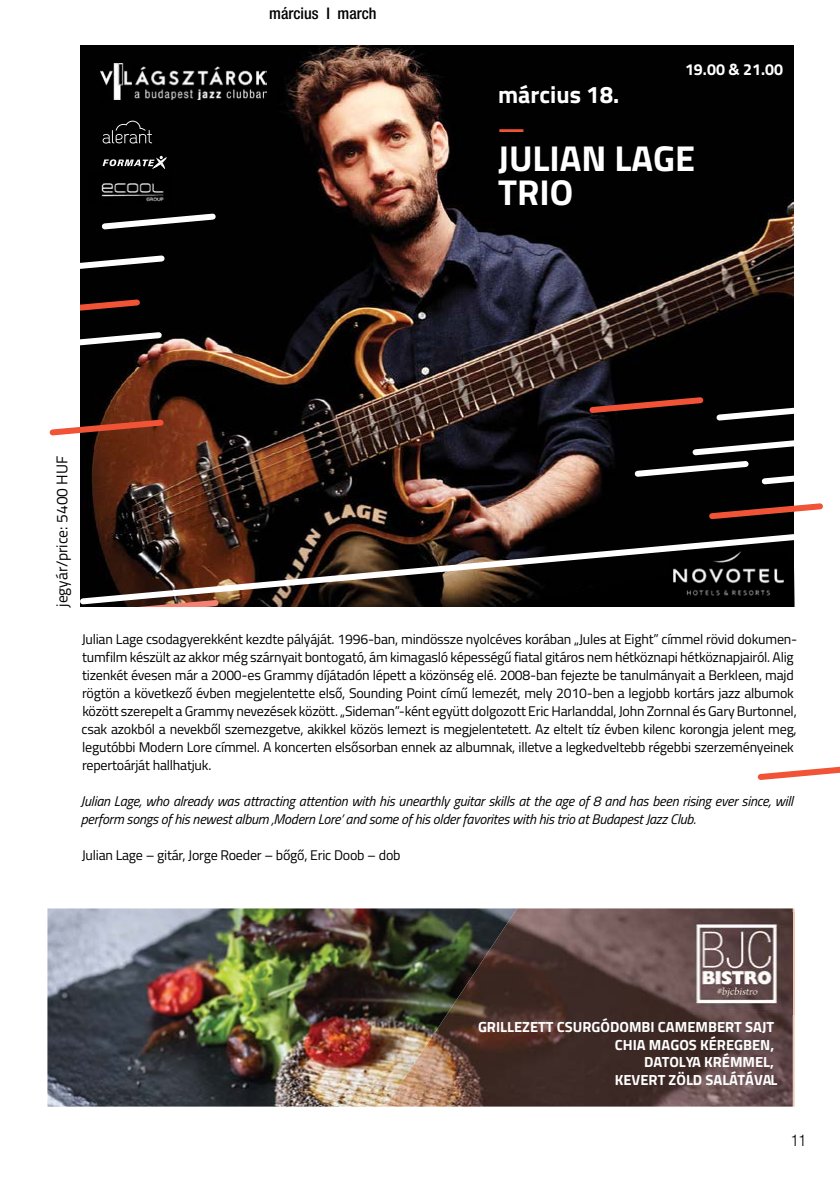
<style>
.page{position:relative;width:840px;height:1191px;background:#fff}
.page>*{position:absolute;margin:0;border:0;box-sizing:border-box;transform-origin:0 0}
.t1{font:700 36px/34px "Titillium Web";color:#fff}
.t2{font:700 24px "Titillium Web";color:#fff}
.t3{font:700 24px "Titillium Web";color:#f05336}
.t4{font:500 condensed 16px "Helvetica Neue LT Std";color:#000}
.t5{font:700 16px "Titillium Web";color:#fff}
.t6{font:300 condensed 16px "Helvetica Neue LT Std";color:#000}
.t7{font:15.6px "Titillium Web";color:#000}
.t8{font:700 14.6px/17.6px "Titillium Web";color:#fff;text-align:right}
.t9{font:14px/18px "Titillium Web";letter-spacing:-.015em;color:#000}
.t10{font:italic 14px/18px "Titillium Web";letter-spacing:-.015em;color:#000}
</style>
<div class="page">
<img style="left:81px;top:46px;width:712px;height:482px">
<img style="left:81px;top:528px;width:712px;height:79px">
<svg style="left:101px;top:596px;width:121px;height:11px"></svg>
<svg style="left:631px;top:436px;width:162px;height:52px;background:#2c2c2c"></svg>
<img style="left:81px;top:252px;width:712px;height:172px">
<svg style="left:81px;top:296px;width:62px;height:23px"></svg>
<svg style="left:98px;top:210px;width:121px;height:23px"></svg>
<svg style="left:757px;top:766px;width:82px;height:14px"></svg>
<svg style="left:705px;top:500px;width:118px;height:22px"></svg>
<svg style="left:49px;top:416px;width:118px;height:23px"></svg>
<img style="left:90px;top:172px;width:80px;height:33px">
<svg style="left:102px;top:121px;width:50px;height:22px"></svg>
<img style="left:101px;top:153px;width:68px;height:18px">
<svg style="left:508px;top:558px;width:286px;height:49px;background:#0b0b0a"></svg>
<img style="left:670px;top:552px;width:115px;height:49px">
<img style="left:47px;top:908px;width:338px;height:198px">
<hr style="left:792px;top:1014px;width:2px;height:92px;background:#edc7b4">
<img style="left:385px;top:908px;width:407px;height:198px">
<img style="left:678px;top:912px;width:116px;height:102px">
<img style="left:100px;top:63px;width:166px;height:36px">
<p class="t4" style="left:269px;top:4px;width:109px">március I march</p>
<p class="t5" style="left:684px;top:57px;width:100px">19.00 &amp; 21.00</p>
<h2 class="t2" style="left:498px;top:76px;width:123px">március 18.</h2>
<h2 class="t3" style="left:498px;top:110px;width:28px">—</h2>
<h1 class="t1" style="left:498px;top:139px;width:198px">JULIAN LAGE<br>TRIO</h1>
<p class="t7" style="left:50px;top:607px;width:153px;rotate:-90deg">jegyár/price: 5400 HUF</p>
<p class="t9" style="left:81px;top:629px;width:717px">Julian Lage csodagyerekként kezdte pályáját. 1996-ban, mindössze nyolcéves korában „Jules at Eight” címmel rövid dokumen&shy;tumfilm készült az akkor még szárnyait bontogató, ám kimagasló képességű fiatal gitáros nem hétköznapi hétköznapjairól. Alig tizenkét évesen már a 2000-es Grammy díjátadón lépett a közönség elé. 2008-ban fejezte be tanulmányait a Berkleen, majd rögtön a következő évben megjelentette első, Sounding Point című lemezét, mely 2010-ben a legjobb kortárs jazz albumok között szerepelt a Grammy nevezések között. „Sideman”-ként együtt dolgozott Eric Harlanddal, John Zornnal és Gary Burtonnel, csak azokból a nevekből szemezgetve, akikkel közös lemezt is megjelentetett. Az eltelt tíz évben kilenc korongja jelent meg, legutóbbi Modern Lore címmel. A koncerten elsősorban ennek az albumnak, illetve a legkedveltebb régebbi szerzeményeinek repertoárját hallhatjuk.</p>
<p class="t10" style="left:81px;top:791px;width:713px">Julian Lage, who already was attracting attention with his unearthly guitar skills at the age of 8 and has been rising ever since, will perform songs of his newest album ‚Modern Lore’ and some of his older favorites with his trio at Budapest Jazz Club.</p>
<p class="t9" style="left:82px;top:845px;width:320px">Julian Lage – gitár, Jorge Roeder – bőgő, Eric Doob – dob</p>
<p class="t8" style="left:477px;top:1017px;width:300px">GRILLEZETT CSURGÓDOMBI CAMEMBERT SAJT<br>CHIA MAGOS KÉREGBEN,<br>DATOLYA KRÉMMEL,<br>KEVERT ZÖLD SALÁTÁVAL</p>
<p class="t6" style="left:790px;top:1130px;width:17px">11</p>
</div>
